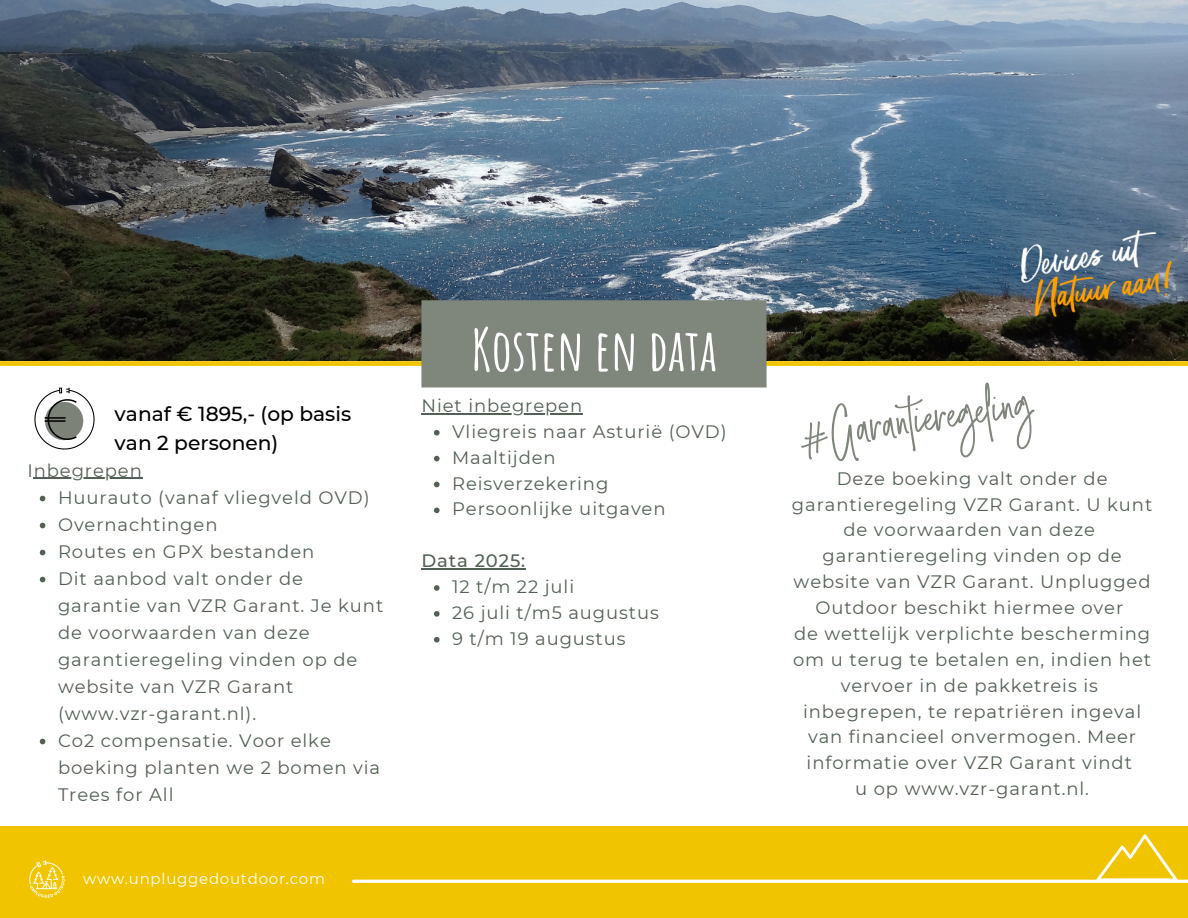
<style>
.page{position:relative;width:1188px;height:918px;background:#fff}
.page>*{position:absolute;margin:0;border:0;box-sizing:border-box;transform-origin:0 0}
.t1{font:700 57px "Amatic SC";color:#fff}
.t2{font:48.9px "Smooth Stone";color:#7f867b}
.t3{font:500 20.25px/28.2px "Montserrat";color:#000}
.t4{font:18px/25.8px "Montserrat";letter-spacing:.05em;color:#526153}
.t5{font:500 18px "Montserrat";letter-spacing:.05em;color:#526153}
.t6{font:15px "Montserrat";letter-spacing:.05em;color:#fff}
</style>
<div class="page">
<div style="left:0;top:826px;width:1188px;height:92px;background:#f1c400"></div>
<img style="left:0;top:0;width:1188px;height:300px">
<svg style="left:0;top:300px;width:1188px;height:87px"></svg>
<img style="left:29px;top:860px;width:36px;height:38px">
<img style="left:27px;top:380px;width:74px;height:70px">
<img style="left:1021px;top:230px;width:150px;height:87px">
<svg style="left:352px;top:834px;width:836px;height:49px"></svg>
<hr style="left:34px;top:478px;width:109px;height:1px;background:#526153">
<svg style="left:40px;top:496px;width:5px;height:5px"></svg>
<svg style="left:40px;top:523px;width:5px;height:5px"></svg>
<svg style="left:40px;top:550px;width:5px;height:5px"></svg>
<svg style="left:40px;top:577px;width:5px;height:5px"></svg>
<svg style="left:40px;top:739px;width:5px;height:5px"></svg>
<hr style="left:422px;top:413px;width:161px;height:1px;background:#526153">
<svg style="left:434px;top:430px;width:6px;height:6px"></svg>
<svg style="left:434px;top:456px;width:6px;height:5px"></svg>
<svg style="left:434px;top:482px;width:6px;height:5px"></svg>
<svg style="left:434px;top:508px;width:6px;height:5px"></svg>
<hr style="left:422px;top:568px;width:104px;height:1px;background:#526153">
<svg style="left:434px;top:585px;width:6px;height:6px"></svg>
<svg style="left:434px;top:611px;width:6px;height:6px"></svg>
<svg style="left:434px;top:637px;width:6px;height:6px"></svg>
<p class="t3" style="left:115px;top:400px;width:238px">vanaf € 1895,- (op basis van 2 personen)</p>
<p class="t4" style="left:27px;top:457px;width:116px">Inbegrepen</p>
<h2 class="t4" style="left:58px;top:484px;width:313px">Huurauto (vanaf vliegveld OVD)</h2>
<p class="t4" style="left:58px;top:511px;width:161px">Overnachtingen</p>
<h3 class="t4" style="left:58px;top:538px;width:258px">Routes en GPX bestanden</h3>
<h5 class="t4" style="left:58px;top:565px;width:327px;line-height:27px">Dit aanbod valt onder de garantie van VZR Garant. Je kunt de voorwaarden van deze garantieregeling vinden op de website van VZR Garant (www.vzr-garant.nl).</h5>
<p class="t4" style="left:58px;top:727px;width:324px;line-height:27px">Co2 compensatie. Voor elke boeking planten we 2 bomen via<br>Trees for All</p>
<h1 class="t6" style="left:83px;top:869px;width:243px">www.unpluggedoutdoor.com</h1>
<p class="t1" style="left:471px;top:313px;width:247px">Kosten en data</p>
<p class="t4" style="left:422px;top:393px;width:162px">Niet inbegrepen</p>
<p class="t4" style="left:452px;top:418px;width:276px">Vliegreis naar Asturië (OVD)</p>
<h4 class="t4" style="left:452px;top:444px;width:105px">Maaltijden</h4>
<p class="t4" style="left:452px;top:470px;width:158px">Reisverzekering</p>
<p class="t4" style="left:452px;top:496px;width:215px">Persoonlijke uitgaven</p>
<p class="t5" style="left:422px;top:550px;width:105px">Data 2025:</p>
<h5 class="t4" style="left:452px;top:574px;width:124px">12 t/m 22 juli</h5>
<h5 class="t4" style="left:452px;top:600px;width:208px">26 juli t/m5 augustus</h5>
<p class="t4" style="left:452px;top:625px;width:175px">9 t/m 19 augustus</p>
<p class="t2" style="left:797px;top:401px;width:234px;rotate:-8deg">#Garantieregeling</p>
<p class="t4" style="left:792px;top:465px;width:362px;text-align:center">Deze boeking valt onder de garantieregeling VZR Garant. U kunt de voorwaarden van deze garantieregeling vinden op de website van VZR Garant. Unplugged<br>Outdoor beschikt hiermee over<br>de wettelijk verplichte bescherming om u terug te betalen en, indien het vervoer in de pakketreis is inbegrepen, te repatriëren ingeval van financieel onvermogen. Meer informatie over VZR Garant vindt<br>u op www.vzr-garant.nl.</p>
</div>
